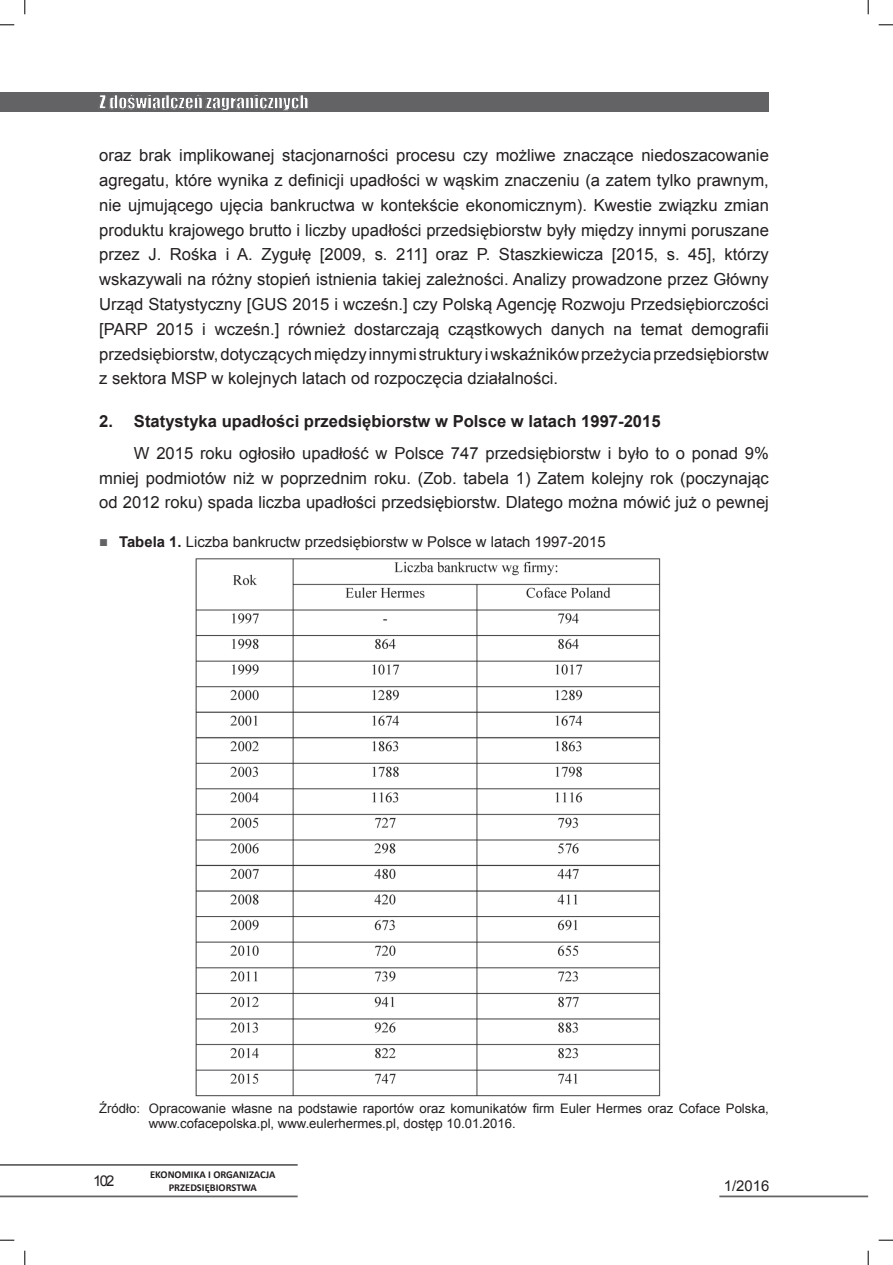
<style>
.page{position:relative;width:893px;height:1265px;background:#fff}
.page>*{position:absolute;margin:0;border:0;box-sizing:border-box;transform-origin:0 0}
.t1{font:17.5px "Impact";color:#fff}
.EIOPind_tekst{font:16.62px/24.8px "Arial";color:#231f20;text-align:justify}
.EiOP_tytbezkwadratow{font:700 16.62px "Arial";color:#231f20}
.EIOPind_stopka_nr_st{font:14.88px "Arial";color:#231f20}
.źródło{font:13.12px/15.8px "Arial";color:#231f20}
.t2{font:700 10.5px/12.6px "Calibri";color:#231f20;text-align:center}
.s1{color:#636366}
.s2{font-weight:700}
</style>
<div class="page">
<hr style="left:0;top:1196px;width:298px;height:1px;background:#636366">
<hr style="left:719px;top:1196px;width:149px;height:1px;background:#636366">
<hr style="left:0;top:1164px;width:298px;height:2px;background:#636366">
<div style="left:0;top:92px;width:769px;height:20px;background:#636366"></div>
<img style="left:195px;top:558px;width:466px;height:539px">
<svg style="left:0;top:24px;width:14px;height:2px"></svg>
<svg style="left:879px;top:24px;width:14px;height:2px"></svg>
<svg style="left:0;top:1239px;width:14px;height:2px"></svg>
<svg style="left:879px;top:1239px;width:14px;height:2px"></svg>
<svg style="left:24px;top:0;width:2px;height:14px"></svg>
<svg style="left:24px;top:1251px;width:2px;height:14px"></svg>
<svg style="left:867px;top:0;width:2px;height:14px"></svg>
<svg style="left:867px;top:1251px;width:2px;height:14px"></svg>
<p class="t1" style="left:99px;top:88px;width:211px">Z doświadczeń zagranicznych</p>
<p class="EIOPind_tekst" style="left:99px;top:143px;width:671px">oraz brak implikowanej stacjonarności procesu czy możliwe znaczące niedoszacowanie agregatu, które wynika z definicji upadłości w wąskim znaczeniu (a zatem tylko prawnym, nie ujmującego ujęcia bankructwa w kontekście ekonomicznym). Kwestie związku zmian produktu krajowego brutto i liczby upadłości przedsiębiorstw były między innymi poruszane przez J. Rośka i A. Zygułę [2009, s. 211] oraz P. Staszkiewicza [2015, s. 45], którzy wskazywali na różny stopień istnienia takiej zależności. Analizy prowadzone przez Główny Urząd Statystyczny [GUS 2015 i wcześn.] czy Polską Agencję Rozwoju Przedsiębiorczości [PARP 2015 i wcześn.] również dostarczają cząstkowych danych na temat demografii przedsiębiorstw, dotyczących między innymi struktury i wskaźników przeżycia przedsiębiorstw z sektora MSP w kolejnych latach od rozpoczęcia działalności.</p>
<p class="EiOP_tytbezkwadratow" style="left:99px;top:410px;width:563px">2. Statystyka upadłości przedsiębiorstw w Polsce w latach 1997-2015</p>
<p class="EIOPind_tekst" style="left:99px;top:441px;width:671px;text-indent:35px">W 2015 roku ogłosiło upadłość w Polsce 747 przedsiębiorstw i było to o ponad 9% mniej podmiotów niż w poprzednim roku. (Zob. tabela 1) Zatem kolejny rok (poczynając od 2012 roku) spada liczba upadłości przedsiębiorstw. Dlatego można mówić już o pewnej</p>
<p class="EIOPind_stopka_nr_st" style="left:99px;top:532px;width:508px"><span class="s1">■</span> <span class="s2">Tabela 1.</span> Liczba bankructw przedsiębiorstw w Polsce w latach 1997-2015</p>
<p class="źródło" style="left:149px;top:1100px;width:622px;text-indent:-50px">Źródło: Opracowanie własne na podstawie raportów oraz komunikatów firm Euler Hermes oraz Coface Polska, www.cofacepolska.pl, www.eulerhermes.pl, dostęp 10.01.2016.</p>
<p class="t2" style="left:150px;top:1168px;width:127px">EKONOMIKA I ORGANIZACJA<br>PRZEDSIĘBIORSTWA</p>
<p class="EIOPind_stopka_nr_st" style="left:93px;top:1171px;width:23px">102</p>
<p class="EIOPind_stopka_nr_st" style="left:724px;top:1176px;width:47px">1/2016</p>
</div>
